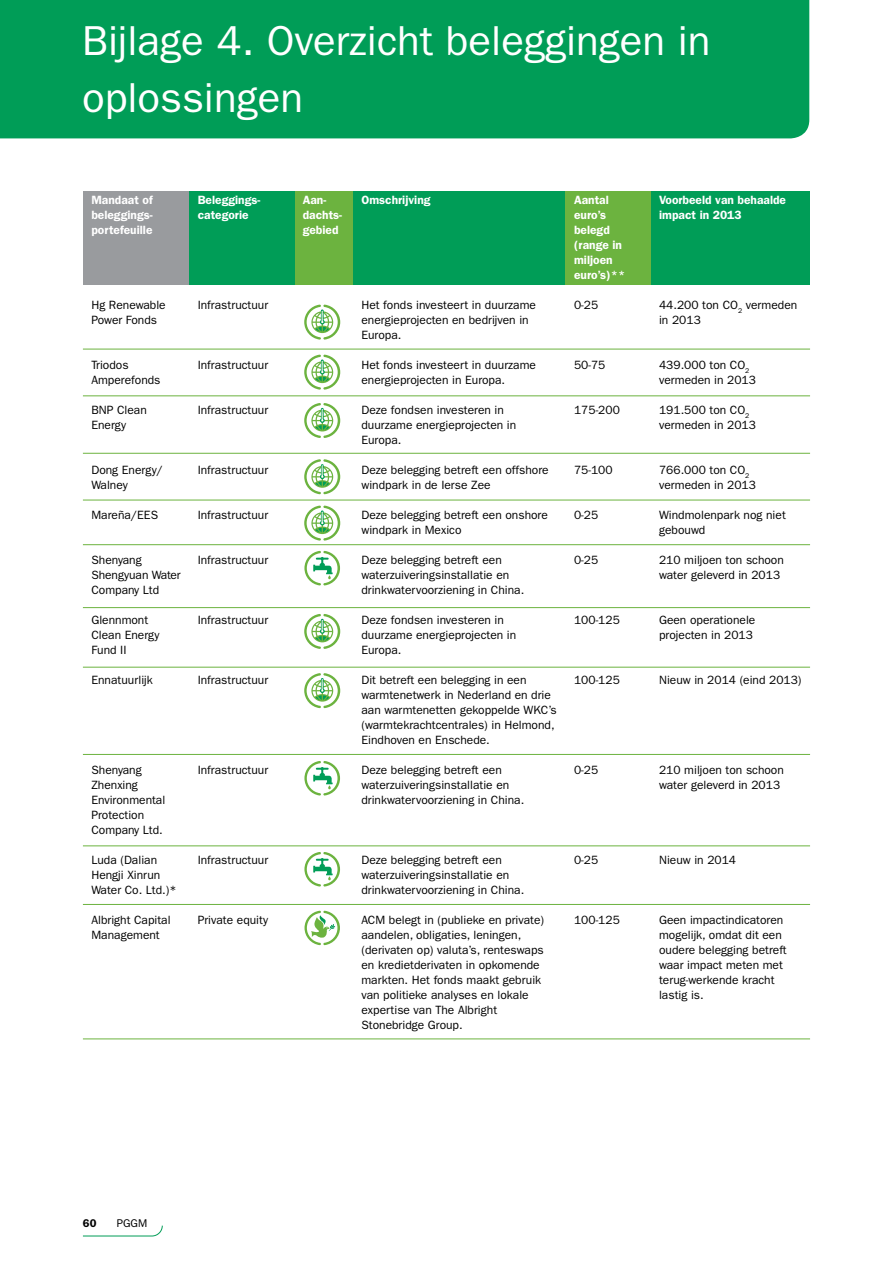
<style>
.page{position:relative;width:893px;height:1263px;background:#fff}
.page>*{position:absolute;margin:0;border:0;box-sizing:border-box;transform-origin:0 0}
.t1{font:42px/56.2px "ITC Franklin Gothic Std";color:#fff}
.t2{font:12px/15px "ITC Franklin Gothic Std";color:#000}
.t3{font:600 12px/15px "ITC Franklin Gothic Std";color:#fff}
.t4{font:11.25px "ITC Franklin Gothic Std";color:#000}
.t5{font:600 11.25px "ITC Franklin Gothic Std";color:#000}
</style>
<div class="page">
<svg style="left:83px;top:1225px;width:80px;height:11px"></svg>
<div style="left:83px;top:191px;width:106px;height:94px;background:#999b9e"></div>
<div style="left:189px;top:191px;width:107px;height:94px;background:#009d57"></div>
<div style="left:353px;top:191px;width:213px;height:94px;background:#009d57"></div>
<div style="left:651px;top:191px;width:159px;height:94px;background:#009d57"></div>
<div style="left:566px;top:191px;width:85px;height:94px;background:#6cb33f"></div>
<div style="left:296px;top:191px;width:57px;height:94px;background:#6cb33f"></div>
<hr style="left:83px;top:349px;width:727px;height:1px;background:#6cb33f">
<hr style="left:83px;top:395px;width:727px;height:1px;background:#6cb33f">
<hr style="left:83px;top:453px;width:727px;height:1px;background:#6cb33f">
<hr style="left:83px;top:500px;width:727px;height:1px;background:#6cb33f">
<hr style="left:83px;top:544px;width:727px;height:1px;background:#6cb33f">
<hr style="left:83px;top:607px;width:727px;height:1px;background:#6cb33f">
<hr style="left:83px;top:667px;width:727px;height:1px;background:#6cb33f">
<hr style="left:83px;top:754px;width:727px;height:1px;background:#6cb33f">
<hr style="left:83px;top:845px;width:727px;height:1px;background:#6cb33f">
<hr style="left:83px;top:904px;width:727px;height:1px;background:#6cb33f">
<hr style="left:83px;top:1038px;width:727px;height:1px;background:#6cb33f">
<svg style="left:304px;top:305px;width:36px;height:35px"></svg>
<svg style="left:304px;top:355px;width:36px;height:35px"></svg>
<svg style="left:304px;top:403px;width:36px;height:35px"></svg>
<svg style="left:304px;top:459px;width:36px;height:35px"></svg>
<svg style="left:304px;top:505px;width:36px;height:36px"></svg>
<svg style="left:304px;top:614px;width:36px;height:35px"></svg>
<svg style="left:304px;top:551px;width:36px;height:34px"></svg>
<div style="left:0;top:0;width:809px;height:138px;background:#009d57"></div>
<svg style="left:304px;top:673px;width:36px;height:35px"></svg>
<svg style="left:304px;top:761px;width:36px;height:34px"></svg>
<svg style="left:304px;top:852px;width:36px;height:34px"></svg>
<svg style="left:305px;top:911px;width:35px;height:34px"></svg>
<h1 class="t1" style="left:82px;top:13px;width:630px">Bijlage 4. Overzicht beleggingen in oplossingen</h1>
<p class="t3" style="left:91px;top:192px;width:63px;text-align:justify">Mandaat of beleggings&shy;portefeuille</p>
<p class="t3" style="left:198px;top:192px;width:64px">Beleggings&shy;categorie</p>
<p class="t2" style="left:91px;top:297px;width:76px">Hg Renewable<br>Power Fonds</p>
<p class="t2" style="left:91px;top:357px;width:71px">Triodos<br>Amperefonds</p>
<p class="t2" style="left:91px;top:402px;width:57px">BNP Clean<br>Energy</p>
<p class="t2" style="left:91px;top:462px;width:73px">Dong Energy/<br>Walney</p>
<p class="t2" style="left:91px;top:507px;width:68px">Mareña/EES</p>
<p class="t2" style="left:91px;top:552px;width:91px">Shenyang<br>Shengyuan Water<br>Company Ltd</p>
<p class="t2" style="left:91px;top:612px;width:70px">Glennmont<br>Clean Energy<br>Fund II</p>
<p class="t2" style="left:91px;top:672px;width:63px">Ennatuurlijk</p>
<p class="t2" style="left:198px;top:297px;width:72px">Infrastructuur</p>
<p class="t2" style="left:198px;top:357px;width:72px">Infrastructuur</p>
<p class="t2" style="left:198px;top:402px;width:72px">Infrastructuur</p>
<p class="t2" style="left:198px;top:462px;width:72px">Infrastructuur</p>
<p class="t2" style="left:198px;top:507px;width:72px">Infrastructuur</p>
<p class="t2" style="left:198px;top:552px;width:72px">Infrastructuur</p>
<p class="t2" style="left:198px;top:612px;width:72px">Infrastructuur</p>
<p class="t2" style="left:198px;top:672px;width:72px">Infrastructuur</p>
<p class="t2" style="left:91px;top:762px;width:75px">Shenyang<br>Zhenxing<br>Environmental<br>Protection<br>Company Ltd.</p>
<p class="t2" style="left:91px;top:852px;width:87px">Luda (Dalian<br>Hengji Xinrun<br>Water Co. Ltd.)*</p>
<p class="t2" style="left:91px;top:912px;width:81px">Albright Capital<br>Management</p>
<p class="t2" style="left:198px;top:762px;width:72px">Infrastructuur</p>
<p class="t2" style="left:198px;top:852px;width:72px">Infrastructuur</p>
<p class="t2" style="left:198px;top:912px;width:72px">Private equity</p>
<p class="t3" style="left:303px;top:192px;width:41px">Aan&shy;dachts&shy;gebied</p>
<p class="t3" style="left:361px;top:192px;width:71px">Omschrijving</p>
<p class="t2" style="left:361px;top:298px;width:176px">Het fonds investeert in duurzame energieprojecten en bedrijven in<br>Europa.</p>
<p class="t2" style="left:361px;top:358px;width:176px">Het fonds investeert in duurzame energieprojecten in Europa.</p>
<p class="t2" style="left:361px;top:403px;width:156px">Deze fondsen investeren in duurzame energieprojecten in<br>Europa.</p>
<p class="t2" style="left:361px;top:463px;width:189px">Deze belegging betreft een offshore windpark in de Ierse Zee</p>
<p class="t2" style="left:361px;top:508px;width:188px">Deze belegging betreft een onshore windpark in Mexico</p>
<p class="t2" style="left:361px;top:553px;width:164px">Deze belegging betreft een waterzuiveringsinstallatie en drinkwatervoorziening in China.</p>
<p class="t2" style="left:361px;top:613px;width:156px">Deze fondsen investeren in duurzame energieprojecten in<br>Europa.</p>
<p class="t2" style="left:361px;top:673px;width:197px">Dit betreft een belegging in een warmtenetwerk in Nederland en drie aan warmtenetten gekoppelde WKC’s (warmtekrachtcentrales) in Helmond, Eindhoven en Enschede.</p>
<p class="t2" style="left:361px;top:763px;width:164px">Deze belegging betreft een waterzuiveringsinstallatie en drinkwatervoorziening in China.</p>
<p class="t3" style="left:574px;top:192px;width:53px">Aantal euro’s belegd (range in miljoen euro’s)**</p>
<p class="t2" style="left:574px;top:298px;width:26px">0-25</p>
<p class="t2" style="left:574px;top:358px;width:33px">50-75</p>
<p class="t2" style="left:574px;top:403px;width:47px">175-200</p>
<p class="t2" style="left:574px;top:463px;width:40px">75-100</p>
<p class="t2" style="left:574px;top:508px;width:26px">0-25</p>
<p class="t2" style="left:574px;top:553px;width:26px">0-25</p>
<p class="t2" style="left:574px;top:613px;width:47px">100-125</p>
<p class="t2" style="left:574px;top:673px;width:47px">100-125</p>
<p class="t2" style="left:574px;top:763px;width:26px">0-25</p>
<p class="t2" style="left:361px;top:853px;width:164px">Deze belegging betreft een waterzuiveringsinstallatie en drinkwatervoorziening in China.</p>
<p class="t2" style="left:361px;top:913px;width:184px">ACM belegt in (publieke en private) aandelen, obligaties, leningen, (derivaten op) valuta’s, renteswaps en kredietderivaten in opkomende markten. Het fonds maakt gebruik van politieke analyses en lokale expertise van The Albright<br>Stonebridge Group.</p>
<p class="t2" style="left:574px;top:853px;width:26px">0-25</p>
<p class="t2" style="left:574px;top:913px;width:47px">100-125</p>
<p class="t3" style="left:659px;top:192px;width:128px">Voorbeeld van behaalde impact in 2013</p>
<p class="t2" style="left:659px;top:298px;width:140px">44.200 ton CO<sub>2</sub> vermeden in 2013</p>
<p class="t2" style="left:659px;top:358px;width:98px">439.000 ton CO<sub>2 </sub>vermeden in 2013</p>
<p class="t2" style="left:659px;top:403px;width:98px">191.500 ton CO<sub>2 </sub>vermeden in 2013</p>
<p class="t2" style="left:659px;top:463px;width:98px">766.000 ton CO<sub>2 </sub>vermeden in 2013</p>
<p class="t2" style="left:659px;top:508px;width:128px">Windmolenpark nog niet gebouwd</p>
<p class="t2" style="left:659px;top:553px;width:126px">210 miljoen ton schoon water geleverd in 2013</p>
<p class="t2" style="left:659px;top:613px;width:98px">Geen operationele projecten in 2013</p>
<p class="t2" style="left:659px;top:673px;width:144px">Nieuw in 2014 (eind 2013)</p>
<p class="t2" style="left:659px;top:763px;width:126px">210 miljoen ton schoon water geleverd in 2013</p>
<p class="t2" style="left:659px;top:853px;width:79px">Nieuw in 2014</p>
<p class="t2" style="left:659px;top:913px;width:129px">Geen impactindicatoren mogelijk, omdat dit een oudere belegging betreft waar impact meten met terug-werkende kracht lastig is.</p>
<p class="t5" style="left:83px;top:1216px;width:15px">60</p>
<p class="t4" style="left:117px;top:1216px;width:32px">PGGM</p>
</div>
